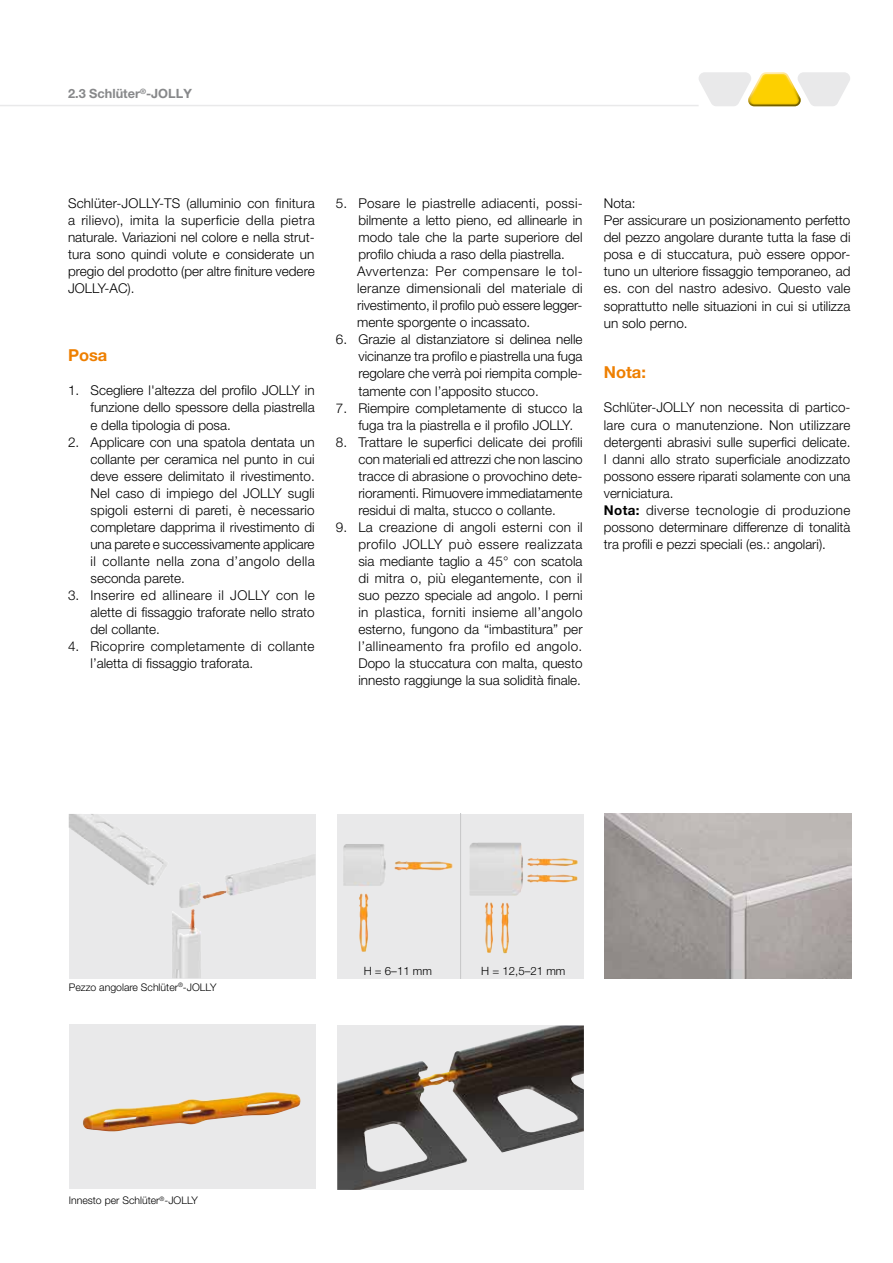
<style>
.page{position:relative;width:893px;height:1263px;background:#fff}
.page>*{position:absolute;margin:0;border:0;box-sizing:border-box;transform-origin:0 0}
.t1{font:700 16.5px "Helvetica Neue LT Pro";color:#ee7f00}
.t2{font:300 13.5px/17px "Helvetica Neue LT Pro";color:#000;text-align:justify}
.t3{font:300 13.5px/17px "Helvetica Neue LT Pro";letter-spacing:.02em;color:#000}
.t4{font:700 12.75px "Helvetica Neue LT Pro";color:#87888a}
.t5{font:300 11.4px "Helvetica Neue LTW1 G";color:#000}
.t6{font:300 10.5px "Helvetica Neue LT Pro";color:#000}
.s1{font-weight:700}
</style>
<div class="page">
<hr style="left:0;top:105px;width:699px;height:1px;background:#e9e9ea">
<svg style="left:699px;top:72px;width:151px;height:34px"></svg>
<img style="left:604px;top:814px;width:247px;height:164px">
<div style="left:69px;top:814px;width:246px;height:164px;background:#e9e9ea"></div>
<img style="left:69px;top:814px;width:246px;height:94px">
<div style="left:337px;top:814px;width:247px;height:164px;background:#e9e9ea"></div>
<hr style="left:460px;top:814px;width:1px;height:164px;background:#c6c7c8">
<img style="left:469px;top:842px;width:109px;height:54px">
<img style="left:343px;top:844px;width:110px;height:81px">
<div style="left:69px;top:1024px;width:246px;height:165px;background:#e9e9ea"></div>
<img style="left:83px;top:1092px;width:218px;height:40px">
<img style="left:337px;top:1025px;width:247px;height:165px">
<p class="t4" style="left:68px;top:86px;width:125px">2.3 Schlüter<sup>®</sup>-JOLLY</p>
<p class="t2" style="left:68px;top:195px;width:248px">Schlüter-JOLLY-TS (alluminio con finitura a rilievo), imita la superficie della pietra naturale. Variazioni nel colore e nella strut&shy;tura sono quindi volute e considerate un pregio del prodotto (per altre finiture vedere JOLLY-AC).</p>
<p class="t1" style="left:68px;top:345px;width:41px">Posa</p>
<p class="t2" style="left:91px;top:382px;width:226px;text-indent:-23px">1. Scegliere l'altezza del profilo JOLLY in funzione dello spessore della piastrella e della tipologia di posa.</p>
<p class="t2" style="left:91px;top:433px;width:226px;text-indent:-23px">2. Applicare con una spatola dentata un collante per ceramica nel punto in cui deve essere delimitato il rivestimento.<br>Nel caso di impiego del JOLLY sugli spigoli esterni di pareti, è necessario completare dapprima il rivestimento di una parete e successivamente applicare il collante nella zona d’angolo della seconda parete.</p>
<p class="t2" style="left:91px;top:586px;width:226px;text-indent:-23px">3. Inserire ed allineare il JOLLY con le alette di fissaggio traforate nello strato del collante.</p>
<p class="t3" style="left:91px;top:637px;width:226px;text-indent:-23px">4. Ricoprire completamente di collante l’aletta di fissaggio traforata.</p>
<p class="t2" style="left:357px;top:195px;width:227px;text-align:left;text-indent:-21px">5. Posare le piastrelle adiacenti, possi&shy;bilmente a letto pieno, ed allinearle in modo tale che la parte superiore del profilo chiuda a raso della piastrella.<br>Avvertenza: Per compensare le tol&shy;leranze dimensionali del materiale di rivestimento, il profilo può essere legger&shy;mente sporgente o incassato.</p>
<p class="t2" style="left:358px;top:331px;width:226px;text-indent:-23px">6. Grazie al distanziatore si delinea nelle vicinanze tra profilo e piastrella una fuga regolare che verrà poi riempita comple&shy;tamente con l’apposito stucco.</p>
<p class="t2" style="left:358px;top:399px;width:225px;text-indent:-23px">7. Riempire completamente di stucco la fuga tra la piastrella e il profilo JOLLY.</p>
<p class="t2" style="left:358px;top:433px;width:226px;text-indent:-23px">8. Trattare le superfici delicate dei profili con materiali ed attrezzi che non lascino tracce di abrasione o provochino dete&shy;rioramenti. Rimuovere immediatamente residui di malta, stucco o collante.</p>
<p class="t2" style="left:358px;top:518px;width:226px;text-indent:-23px">9. La creazione di angoli esterni con il profilo JOLLY può essere realizzata sia mediante taglio a 45° con scatola di mitra o, più elegantemente, con il suo pezzo speciale ad angolo. I perni in plastica, forniti insieme all’angolo esterno, fungono da “imbastitura” per l’allineamento fra profilo ed angolo.<br>Dopo la stuccatura con malta, questo innesto raggiunge la sua solidità finale.</p>
<p class="t2" style="left:604px;top:195px;width:248px;text-align:left">Nota:<br>Per assicurare un posizionamento perfetto del pezzo angolare durante tutta la fase di posa e di stuccatura, può essere oppor&shy;tuno un ulteriore fissaggio temporaneo, ad es. con del nastro adesivo. Questo vale soprattutto nelle situazioni in cui si utilizza un solo perno.</p>
<p class="t1" style="left:604px;top:362px;width:44px">Nota:</p>
<p class="t2" style="left:604px;top:399px;width:248px;text-align:left">Schlüter-JOLLY non necessita di partico&shy;lare cura o manutenzione. Non utilizzare detergenti abrasivi sulle superfici delicate.<br>I danni allo strato superficiale anodizzato possono essere riparati solamente con una verniciatura.<br><span class="s1">Nota:</span> diverse tecnologie di produzione possono determinare differenze di tonalità tra profili e pezzi speciali (es.: angolari).</p>
<p class="t6" style="left:69px;top:981px;width:149px">Pezzo angolare Schlüter<sup>®</sup>-JOLLY</p>
<p class="t6" style="left:69px;top:1194px;width:131px">Innesto per Schlüter<sup>®</sup>-JOLLY</p>
<p class="t5" style="left:364px;top:964px;width:70px">H = 6–11 mm</p>
<p class="t5" style="left:481px;top:964px;width:86px">H = 12,5–21 mm</p>
</div>
